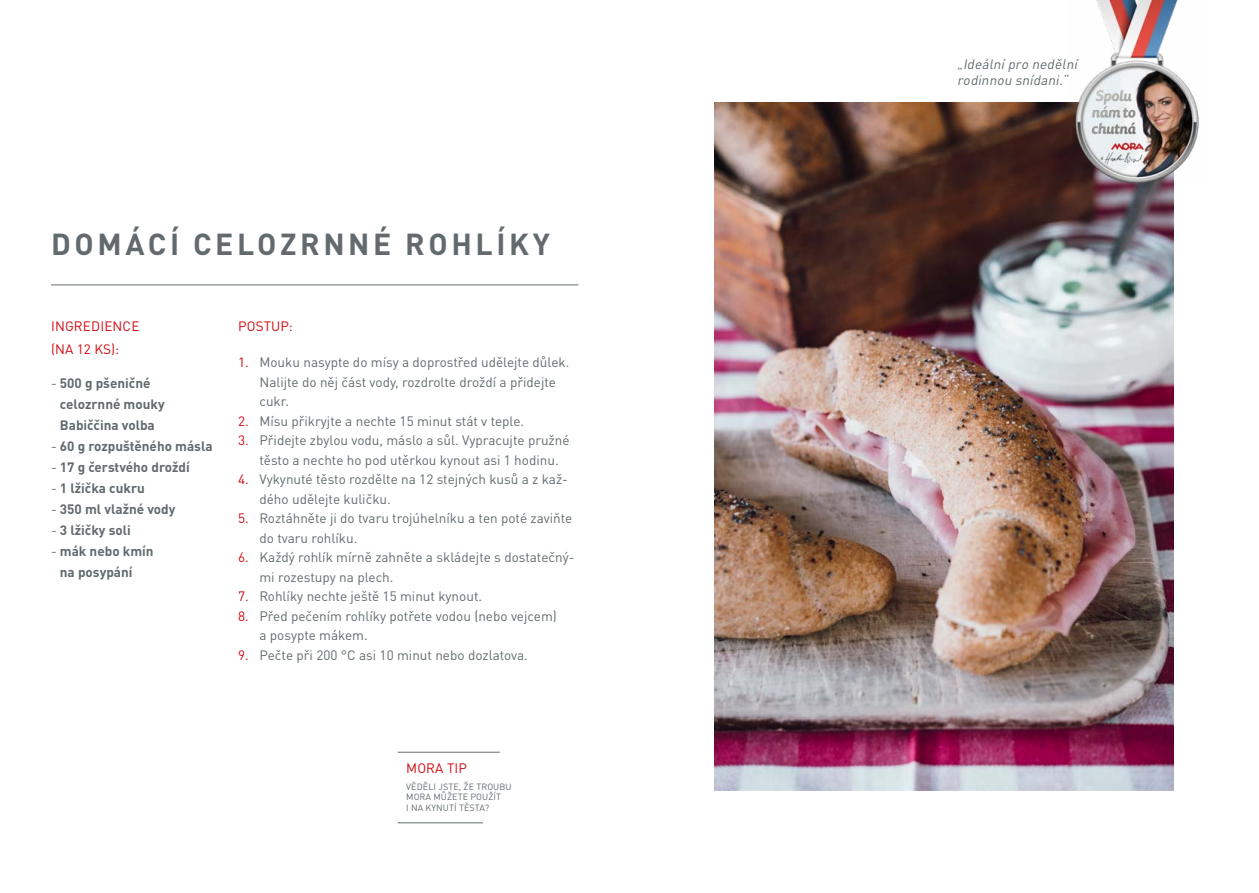
<style>
.page{position:relative;width:1259px;height:893px;background:#fff}
.page>*{position:absolute;margin:0;border:0;box-sizing:border-box;transform-origin:0 0}
.t1{font:700 30px "DIN Pro";letter-spacing:.12em;color:#626a6e}
.t2{font:13.5px/19.5px "DIN Pro";color:#626a6e}
.t3{font:700 13.5px/21px "DIN Pro";color:#626a6e}
.t4{font:italic 13.5px/16.2px "DIN Pro";color:#626a6e}
.t5{font:13.5px/22.5px "DIN Pro";letter-spacing:.01em;color:#d20a11}
.t6{font:9px/10.8px "DIN Pro";letter-spacing:.01em;color:#626a6e}
.s1{font-weight:400}
.s2{color:#d20a11}
</style>
<div class="page">
<img style="left:714px;top:102px;width:460px;height:689px">
<img style="left:1067px;top:0;width:132px;height:183px">
<hr style="left:398px;top:752px;width:102px;height:1px;background:#626a6e">
<hr style="left:398px;top:822px;width:85px;height:1px;background:#626a6e">
<hr style="left:51px;top:285px;width:527px;height:1px;background:#626a6e">
<h1 class="t1" style="left:51px;top:223px;width:500px">DOMÁCÍ CELOZRNNÉ ROHLÍKY</h1>
<p class="t5" style="left:51px;top:314px;width:90px">INGREDIENCE (NA 12 KS):</p>
<p class="t3" style="left:60px;top:372px;width:106px;text-indent:-9px"><span class="s1">-</span> 500 g pšeničné celozrnné mouky<br>Babiččina volba</p>
<p class="t3" style="left:51px;top:435px;width:163px"><span class="s1">-</span> 60 g rozpuštěného másla</p>
<p class="t3" style="left:51px;top:456px;width:140px"><span class="s1">-</span> 17 g čerstvého droždí</p>
<p class="t3" style="left:51px;top:477px;width:95px"><span class="s1">-</span> 1 lžička cukru</p>
<p class="t3" style="left:51px;top:498px;width:126px"><span class="s1">-</span> 350 ml vlažné vody</p>
<p class="t3" style="left:51px;top:519px;width:81px"><span class="s1">-</span> 3 lžičky soli</p>
<p class="t3" style="left:60px;top:540px;width:95px;text-indent:-9px"><span class="s1">-</span> mák nebo kmín na posypání</p>
<p class="t5" style="left:238px;top:314px;width:56px">POSTUP:</p>
<p class="t2" style="left:259px;top:351px;width:311px;text-indent:-21px"><span class="s2">1.</span> Mouku nasypte do mísy a doprostřed udělejte důlek.<br>Nalijte do něj část vody, rozdrolte droždí a přidejte cukr.</p>
<p class="t2" style="left:238px;top:410px;width:288px"><span class="s2">2.</span> Mísu přikryjte a nechte 15 minut stát v teple.</p>
<p class="t2" style="left:259px;top:429px;width:312px;text-indent:-21px"><span class="s2">3.</span> Přidejte zbylou vodu, máslo a sůl. Vypracujte pružné těsto a nechte ho pod utěrkou kynout asi 1 hodinu.</p>
<p class="t2" style="left:259px;top:468px;width:310px;text-indent:-21px"><span class="s2">4.</span> Vykynuté těsto rozdělte na 12 stejných kusů a z kaž&shy;dého udělejte kuličku.</p>
<p class="t2" style="left:259px;top:507px;width:314px;text-indent:-21px"><span class="s2">5.</span> Roztáhněte ji do tvaru trojúhelníku a ten poté zaviňte do tvaru rohlíku.</p>
<p class="t2" style="left:259px;top:546px;width:316px;text-indent:-21px"><span class="s2">6.</span> Každý rohlík mírně zahněte a skládejte s dostatečný&shy;mi rozestupy na plech.</p>
<p class="t2" style="left:238px;top:585px;width:245px"><span class="s2">7.</span> Rohlíky nechte ještě 15 minut kynout.</p>
<p class="t2" style="left:259px;top:605px;width:299px;text-indent:-21px"><span class="s2">8.</span> Před pečením rohlíky potřete vodou (nebo vejcem) a posypte mákem.</p>
<p class="t2" style="left:238px;top:644px;width:291px"><span class="s2">9.</span> Pečte při 200 °C asi 10 minut nebo dozlatova.</p>
<p class="t5" style="left:406px;top:755px;width:62px">MORA TIP</p>
<p class="t6" style="left:406px;top:780px;width:107px">VĚDĚLI JSTE, ŽE TROUBU<br>MORA MŮŽETE POUŽÍT<br>I NA KYNUTÍ TĚSTA?</p>
<p class="t4" style="left:957px;top:55px;width:125px">„Ideálnípro nedělní rodinnou snídani.“</p>
</div>
